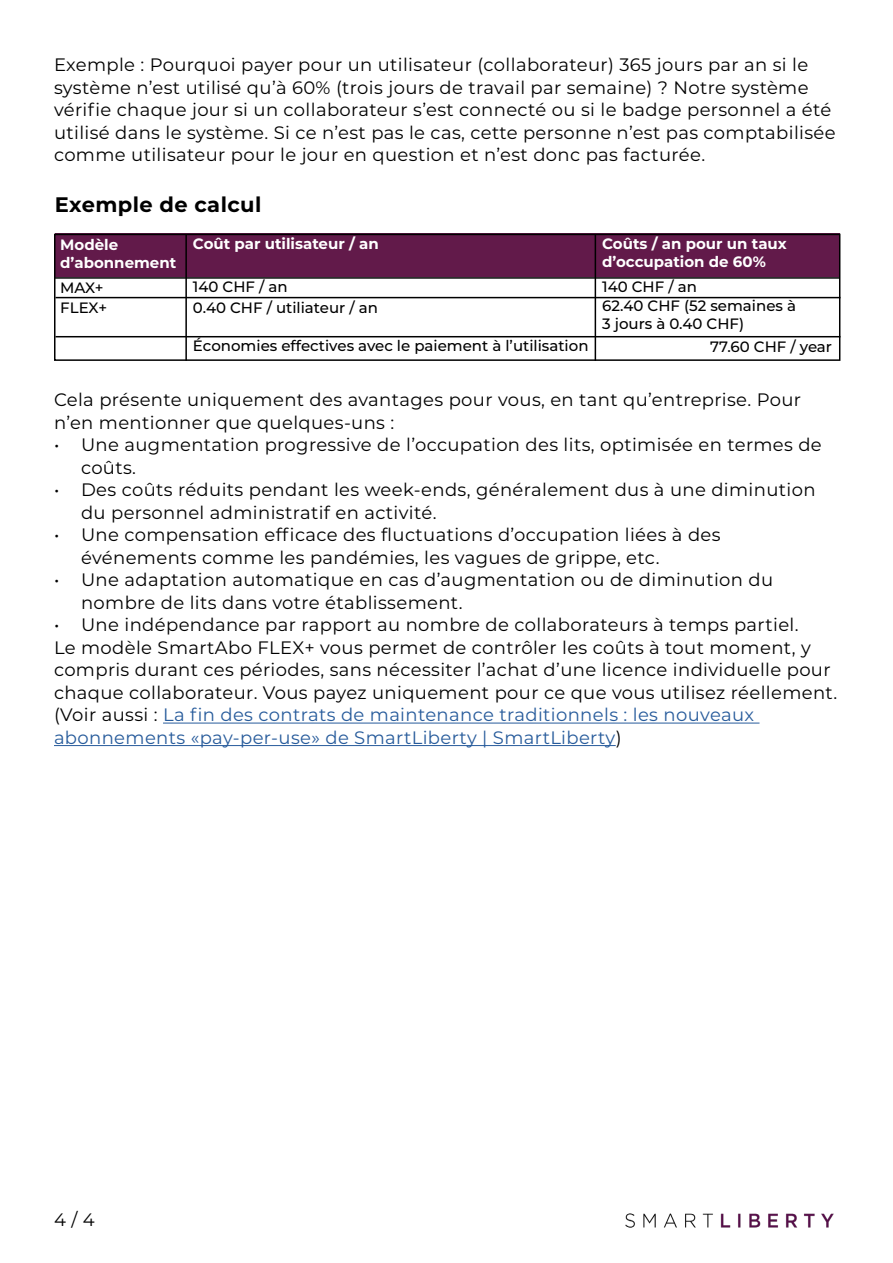
<style>
.page{position:relative;width:893px;height:1263px;background:#fff}
.page>*{position:absolute;margin:0;border:0;box-sizing:border-box;transform-origin:0 0}
.t1{font:700 21px "Montserrat";letter-spacing:.02em;color:#000}
.t2{font:18px/22.5px "Montserrat";letter-spacing:.02em;color:#000}
.t3{font:500 15px/19.6px "Montserrat";color:#000}
.t4{font:700 15px/18px "Montserrat";color:#fff}
.s1{color:#275b9b}
</style>
<div class="page">
<img style="left:625px;top:1213px;width:209px;height:15px">
<div style="left:55px;top:234px;width:785px;height:43px;background:#621a4a"></div>
<div style="left:54px;top:234px;width:786px;height:127px;border:2px solid #000"></div>
<hr style="left:55px;top:277px;width:785px;height:2px;background:#000">
<hr style="left:56px;top:297px;width:784px;height:1px;background:#000">
<hr style="left:56px;top:336px;width:784px;height:1px;background:#000">
<hr style="left:185px;top:234px;width:2px;height:127px;background:#000">
<hr style="left:595px;top:234px;width:1px;height:127px;background:#000">
<hr style="left:163px;top:723px;width:596px;height:1px;background:#275b9b">
<hr style="left:54px;top:745px;width:562px;height:1px;background:#275b9b">
<p class="t2" style="left:54px;top:53px;width:783px">Exemple : Pourquoi payer pour un utilisateur (collaborateur) 365 jours par an si le système n’est utilisé qu’à 60% (trois jours de travail par semaine) ? Notre système vérifie chaque jour si un collaborateur s’est connecté ou si le badge personnel a été utilisé dans le système. Si ce n’est pas le cas, cette personne n’est pas comptabilisée comme utilisateur pour le jour en question et n’est donc pas facturée.</p>
<p class="t1" style="left:55px;top:189px;width:208px">Exemple de calcul</p>
<p class="t4" style="left:60px;top:235px;width:118px">Modèle d’abonnement</p>
<p class="t4" style="left:193px;top:234px;width:187px">Coût par utilisateur / an</p>
<p class="t4" style="left:602px;top:234px;width:186px">Coûts / an pour un taux d’occupation de 60%</p>
<p class="t3" style="left:60px;top:277px;width:48px">MAX+<br>FLEX+</p>
<p class="t3" style="left:193px;top:275px;width:186px;line-height:21.1px">140 CHF / an<br>0.40 CHF / utiliateur / an</p>
<p class="t3" style="left:602px;top:276px;width:96px">140 CHF / an</p>
<p class="t3" style="left:602px;top:296px;width:195px;line-height:18px">62.40 CHF (52 semaines à<br>3 jours à 0.40 CHF)</p>
<p class="t3" style="left:193px;top:335px;width:397px">Économies effectives avec le paiement à l’utilisation</p>
<p class="t3" style="left:710px;top:336px;width:123px">77.60 CHF / year</p>
<p class="t2" style="left:54px;top:388px;width:749px">Cela présente uniquement des avantages pour vous, en tant qu’entreprise. Pour n’en mentionner que quelques-uns :</p>
<p class="t2" style="left:81px;top:433px;width:742px;text-indent:-27px">• Une augmentation progressive de l’occupation des lits, optimisée en termes de coûts.</p>
<p class="t2" style="left:81px;top:478px;width:736px;text-indent:-27px">• Des coûts réduits pendant les week-ends, généralement dus à une diminution du personnel administratif en activité.</p>
<p class="t2" style="left:81px;top:523px;width:641px;text-indent:-27px">• Une compensation efficace des fluctuations d’occupation liées à des événements comme les pandémies, les vagues de grippe, etc.</p>
<p class="t2" style="left:81px;top:568px;width:694px;text-indent:-27px">• Une adaptation automatique en cas d’augmentation ou de diminution du nombre de lits dans votre établissement.</p>
<p class="t2" style="left:54px;top:613px;width:785px">• Une indépendance par rapport au nombre de collaborateurs à temps partiel.<br>Le modèle SmartAbo FLEX+ vous permet de contrôler les coûts à tout moment, y compris durant ces périodes, sans nécessiter l’achat d’une licence individuelle pour chaque collaborateur. Vous payez uniquement pour ce que vous utilisez réellement. (Voir aussi : <span class="s1">La fin des contrats de maintenance traditionnels : les nouveaux abonnements «pay-per-use» de SmartLiberty | SmartLiberty</span>)</p>
<p class="t2" style="left:54px;top:1208px;width:42px">4 / 4</p>
</div>
